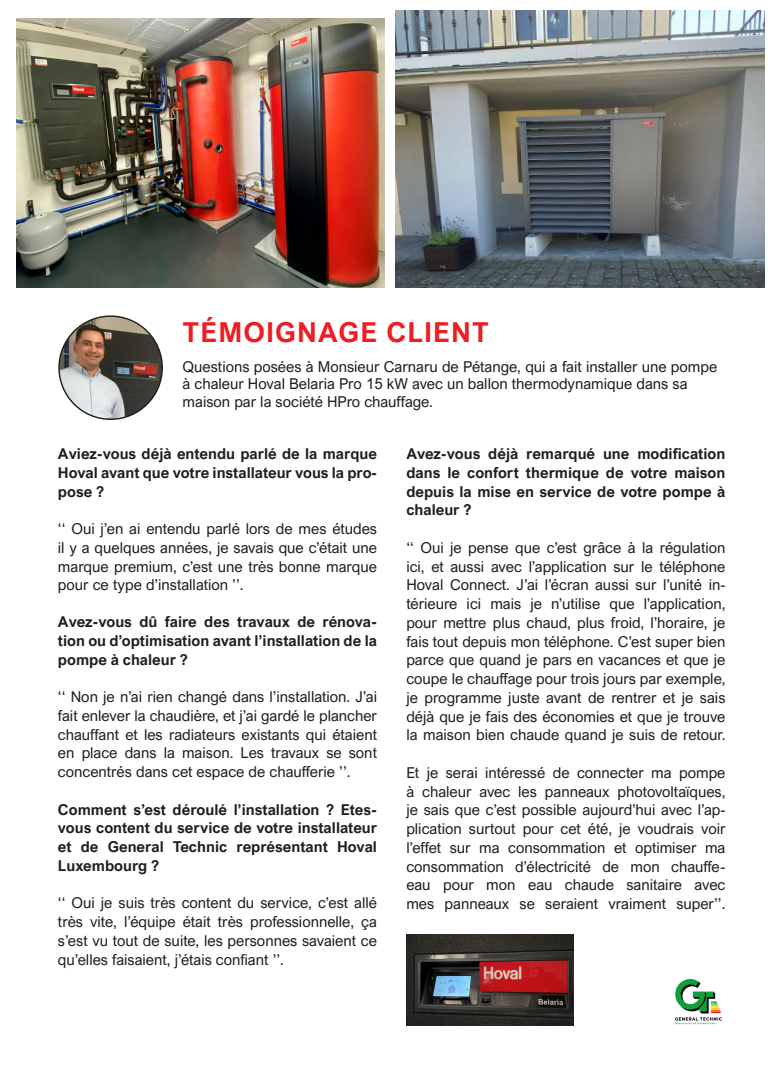
<style>
.page{position:relative;width:780px;height:1088px;background:#fff}
.page>*{position:absolute;margin:0;border:0;box-sizing:border-box;transform-origin:0 0}
.t1{font:700 27.5px "Arial Nova";letter-spacing:.04em;color:#ee1d23}
.t2{font:15px/18.8px "Arial Nova";color:#231f20;text-align:justify}
.t3{font:700 15px/18.8px "Arial Nova";color:#231f20;text-align:justify}
</style>
<div class="page">
<img style="left:59px;top:316px;width:103px;height:103px;border-radius:52px">
<img style="left:16px;top:18px;width:368px;height:269px">
<img style="left:395px;top:11px;width:369px;height:276px">
<img style="left:675px;top:978px;width:47px;height:47px">
<img style="left:406px;top:934px;width:167px;height:91px">
<p class="t1" style="left:182px;top:316px;width:307px">TÉMOIGNAGE CLIENT</p>
<p class="t2" style="left:182px;top:358px;width:536px;line-height:17.5px">Questions posées à Monsieur Carnaru de Pétange, qui a fait installer une pompe à chaleur Hoval Belaria Pro 15 kW avec un ballon thermodynamique dans sa</p>
<p class="t2" style="left:182px;top:392px;width:252px">maison par la société HPro chauffage.</p>
<p class="t3" style="left:58px;top:444px;width:320px">Aviez-vous déjà entendu parlé de la marque Hoval avant que votre installateur vous la pro&shy;pose ?</p>
<p class="t2" style="left:58px;top:519px;width:320px">‘‘ Oui j’en ai entendu parlé lors de mes études il y a quelques années, je savais que c’était une marque premium, c’est une très bonne marque pour ce type d’installation ’’.</p>
<p class="t3" style="left:58px;top:612px;width:320px">Avez-vous dû faire des travaux de rénova&shy;tion ou d’optimisation avant l’installation de la pompe à chaleur ?</p>
<p class="t2" style="left:58px;top:687px;width:320px">‘‘ Non je n’ai rien changé dans l’installation. J’ai fait enlever la chaudière, et j’ai gardé le plancher chauffant et les radiateurs existants qui étaient en place dans la maison. Les travaux se sont concentrés dans cet espace de chaufferie ’’.</p>
<p class="t3" style="left:58px;top:800px;width:320px">Comment s’est déroulé l’installation ? Etes&shy;vous content du service de votre installateur et de General Technic représentant Hoval Luxembourg ?</p>
<p class="t2" style="left:58px;top:894px;width:320px">‘‘ Oui je suis très content du service, c’est allé très vite, l’équipe était très professionnelle, ça s’est vu tout de suite, les personnes savaient ce qu’elles faisaient, j’étais confiant ’’.</p>
<p class="t3" style="left:406px;top:444px;width:320px">Avez-vous déjà remarqué une modification dans le confort thermique de votre maison depuis la mise en service de votre pompe à chaleur ?</p>
<p class="t2" style="left:406px;top:538px;width:320px">‘‘ Oui je pense que c’est grâce à la régulation ici, et aussi avec l’application sur le téléphone Hoval Connect. J’ai l’écran aussi sur l’unité in&shy;térieure ici mais je n’utilise que l’application, pour mettre plus chaud, plus froid, l’horaire, je fais tout depuis mon téléphone. C’est super bien parce que quand je pars en vacances et que je coupe le chauffage pour trois jours par exemple, je programme juste avant de rentrer et je sais déjà que je fais des économies et que je trouve la maison bien chaude quand je suis de retour.</p>
<p class="t2" style="left:406px;top:763px;width:320px">Et je serai intéressé de connecter ma pompe à chaleur avec les panneaux photovoltaïques, je sais que c’est possible aujourd’hui avec l’ap&shy;plication surtout pour cet été, je voudrais voir l’effet sur ma consommation et optimiser ma consommation d’électricité de mon chauffe&shy;eau pour mon eau chaude sanitaire avec mes panneaux se seraient vraiment super’’.</p>
</div>
